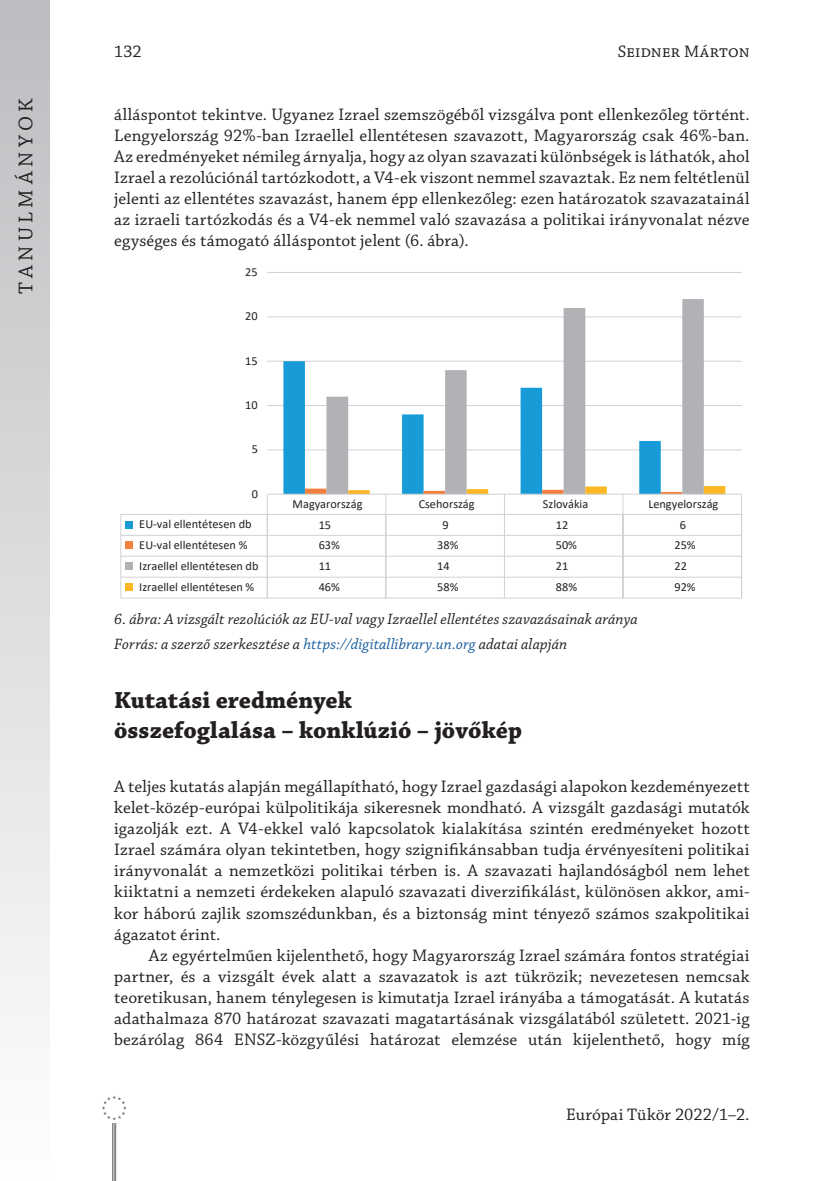
<style>
.page{position:relative;width:834px;height:1181px;background:#fff}
.page>*{position:absolute;margin:0;border:0;box-sizing:border-box;transform-origin:0 0}
._1_1__Head{font:700 24.5px/29.4px "Chaparral Pro";color:#231f20}
.t1{font:21px "Chaparral Pro";letter-spacing:.21em;color:#231f20}
._2__Body_1st_paragra{font:17.5px/21px "Chaparral Pro";letter-spacing:.005em;color:#231f20;text-align:justify}
._2__Body_1st__3mm{font:17.5px/21px "Chaparral Pro";letter-spacing:.01em;color:#231f20;text-align:justify}
._1__Body{font:17.5px/21px "Chaparral Pro";letter-spacing:.005em;color:#231f20;text-align:justify}
.képaláírás_aláírás{font:italic 15.75px "Chaparral Pro";letter-spacing:.005em;color:#231f20}
.Forrás{font:italic 15.75px "Chaparral Pro";letter-spacing:.01em;color:#231f20}
.t2{font:12.25px "Calibri";color:#231f20}
.s1{color:#175d9e}
</style>
<div class="page">
<div style="left:0;top:0;width:50px;height:1181px;background:linear-gradient(to bottom,#bbbcbf,#fefefe)"></div>
<hr style="left:112px;top:1107px;width:1px;height:74px;background:#6c6d70">
<hr style="left:114px;top:1107px;width:1px;height:74px;background:#6c6d70">
<hr style="left:115px;top:1107px;width:1px;height:74px;background:#6c6d70">
<div style="left:99px;top:1093px;width:30px;height:29px;background:#fff"></div>
<svg style="left:102px;top:1095px;width:24px;height:25px"></svg>
<hr style="left:267px;top:449px;width:474px;height:1px;background:#d1d2d4">
<hr style="left:267px;top:405px;width:474px;height:1px;background:#d1d2d4">
<hr style="left:267px;top:361px;width:474px;height:1px;background:#d1d2d4">
<hr style="left:267px;top:316px;width:474px;height:1px;background:#d1d2d4">
<hr style="left:267px;top:272px;width:474px;height:1px;background:#d1d2d4">
<svg style="left:283px;top:361px;width:43px;height:133px"></svg>
<svg style="left:326px;top:299px;width:377px;height:187px"></svg>
<hr style="left:267px;top:494px;width:474px;height:1px;background:#d1d2d4">
<hr style="left:121px;top:514px;width:620px;height:1px;background:#d1d2d4">
<div style="left:125px;top:521px;width:8px;height:7px;background:#189cd8"></div>
<hr style="left:121px;top:535px;width:620px;height:1px;background:#d1d2d4">
<div style="left:125px;top:542px;width:8px;height:7px;background:#f4803f"></div>
<hr style="left:121px;top:556px;width:620px;height:1px;background:#d1d2d4">
<div style="left:125px;top:563px;width:8px;height:7px;background:#b1b2b6"></div>
<hr style="left:121px;top:577px;width:620px;height:1px;background:#d1d2d4">
<svg style="left:120px;top:514px;width:1px;height:84px"></svg>
<hr style="left:121px;top:598px;width:620px;height:1px;background:#d1d2d4">
<svg style="left:267px;top:495px;width:1px;height:103px"></svg>
<svg style="left:305px;top:486px;width:420px;height:112px"></svg>
<svg style="left:741px;top:494px;width:1px;height:104px"></svg>
<div style="left:125px;top:584px;width:8px;height:7px;background:#fcb824"></div>
<p class="_2__Body_1st_paragra" style="left:114px;top:42px;width:29px">132</p>
<p class="_2__Body_1st_paragra" style="left:617px;top:42px;width:133px">Seidner Márton</p>
<p class="t1" style="left:14px;top:294px;width:197px;rotate:-90deg">TANULMÁNYOK</p>
<p class="_2__Body_1st__3mm" style="left:114px;top:105px;width:636px">álláspontot tekintve. Ugyanez Izrael szemszögéből vizsgálva pont ellenkezőleg történt.<br>Lengyelország 92%-ban Izraellel ellentétesen szavazott, Magyarország csak 46%-ban.<br>Az eredményeket némileg árnyalja, hogy az olyan szavazati különbségek is láthatók, ahol Izrael a rezolúciónál tartózkodott, a V4-ek viszont nemmel szavaztak. Ez nem feltétlenül jelenti az ellentétes szavazást, hanem épp ellenkezőleg: ezen határozatok szavazatainál az izraeli tartózkodás és a V4-ek nemmel való szavazása a politikai irányvonalat nézve egységes és támogató álláspontot jelent (6. ábra).</p>
<p class="t2" style="left:245px;top:263px;width:14px">25</p>
<p class="t2" style="left:245px;top:307px;width:14px">20</p>
<p class="t2" style="left:245px;top:352px;width:14px">15</p>
<p class="t2" style="left:245px;top:396px;width:14px">10</p>
<p class="t2" style="left:252px;top:441px;width:8px">5</p>
<p class="t2" style="left:252px;top:485px;width:8px">0</p>
<p class="t2" style="left:292px;top:495px;width:71px">Magyarország</p>
<p class="t2" style="left:418px;top:495px;width:57px">Csehország</p>
<p class="t2" style="left:542px;top:495px;width:47px">Szlovákia</p>
<p class="t2" style="left:648px;top:495px;width:71px">Lengyelország</p>
<p class="t2" style="left:139px;top:515px;width:114px">EU-val ellentétesen db</p>
<p class="t2" style="left:318px;top:516px;width:14px">15</p>
<p class="t2" style="left:442px;top:516px;width:8px">9</p>
<p class="t2" style="left:555px;top:516px;width:14px">12</p>
<p class="t2" style="left:679px;top:516px;width:8px">6</p>
<p class="t2" style="left:139px;top:536px;width:110px">EU-val ellentétesen %</p>
<p class="t2" style="left:318px;top:537px;width:23px">63%</p>
<p class="t2" style="left:437px;top:537px;width:23px">38%</p>
<p class="t2" style="left:555px;top:537px;width:23px">50%</p>
<p class="t2" style="left:674px;top:537px;width:23px">25%</p>
<p class="t2" style="left:139px;top:557px;width:121px">Izraellel ellentétesen db</p>
<p class="t2" style="left:318px;top:558px;width:14px">11</p>
<p class="t2" style="left:437px;top:558px;width:14px">14</p>
<p class="t2" style="left:556px;top:558px;width:14px">21</p>
<p class="t2" style="left:674px;top:558px;width:14px">22</p>
<p class="t2" style="left:139px;top:578px;width:116px">Izraellel ellentétesen %</p>
<p class="t2" style="left:318px;top:579px;width:23px">46%</p>
<p class="t2" style="left:437px;top:579px;width:23px">58%</p>
<p class="t2" style="left:556px;top:579px;width:23px">88%</p>
<p class="t2" style="left:674px;top:579px;width:23px">92%</p>
<p class="képaláírás_aláírás" style="left:114px;top:611px;width:525px">6. ábra: A vizsgált rezolúciók az EU-val vagy Izraellel ellentétes szavazásainak aránya</p>
<p class="Forrás" style="left:114px;top:635px;width:454px">Forrás: a szerző szerkesztése a <span class="s1">https://digitallibrary.un.org</span> adatai alapján</p>
<p class="_1_1__Head" style="left:114px;top:687px;width:409px">Kutatási eredmények<br>összefoglalása – konklúzió – jövőkép</p>
<p class="_2__Body_1st_paragra" style="left:114px;top:777px;width:637px">A teljes kutatás alapján megállapítható, hogy Izrael gazdasági alapokon kezdeményezett kelet-közép-európai külpolitikája sikeresnek mondható. A vizsgált gazdasági mutatók igazolják ezt. A V4-ekkel való kapcsolatok kialakítása szintén eredményeket hozott Izrael számára olyan tekintetben, hogy szignifikánsabban tudja érvényesíteni politikai irányvonalát a nemzetközi politikai térben is. A szavazati hajlandóságból nem lehet kiiktatni a nemzeti érdekeken alapuló szavazati diverzifikálást, különösen akkor, ami&shy;kor háború zajlik szomszédunkban, és a biztonság mint tényező számos szakpolitikai ágazatot érint.</p>
<p class="_1__Body" style="left:114px;top:945px;width:636px;text-indent:35px">Az egyértelműen kijelenthető, hogy Magyarország Izrael számára fontos stratégiai partner, és a vizsgált évek alatt a szavazatok is azt tükrözik; nevezetesen nemcsak teoretikusan, hanem ténylegesen is kimutatja Izrael irányába a támogatását. A kutatás adathalmaza 870 határozat szavazati magatartásának vizsgálatából született. 2021-ig bezárólag 864 ENSZ-közgyűlési határozat elemzése után kijelenthető, hogy míg</p>
<p class="_2__Body_1st_paragra" style="left:566px;top:1105px;width:185px">Európai Tükör 2022/1–2.</p>
</div>
